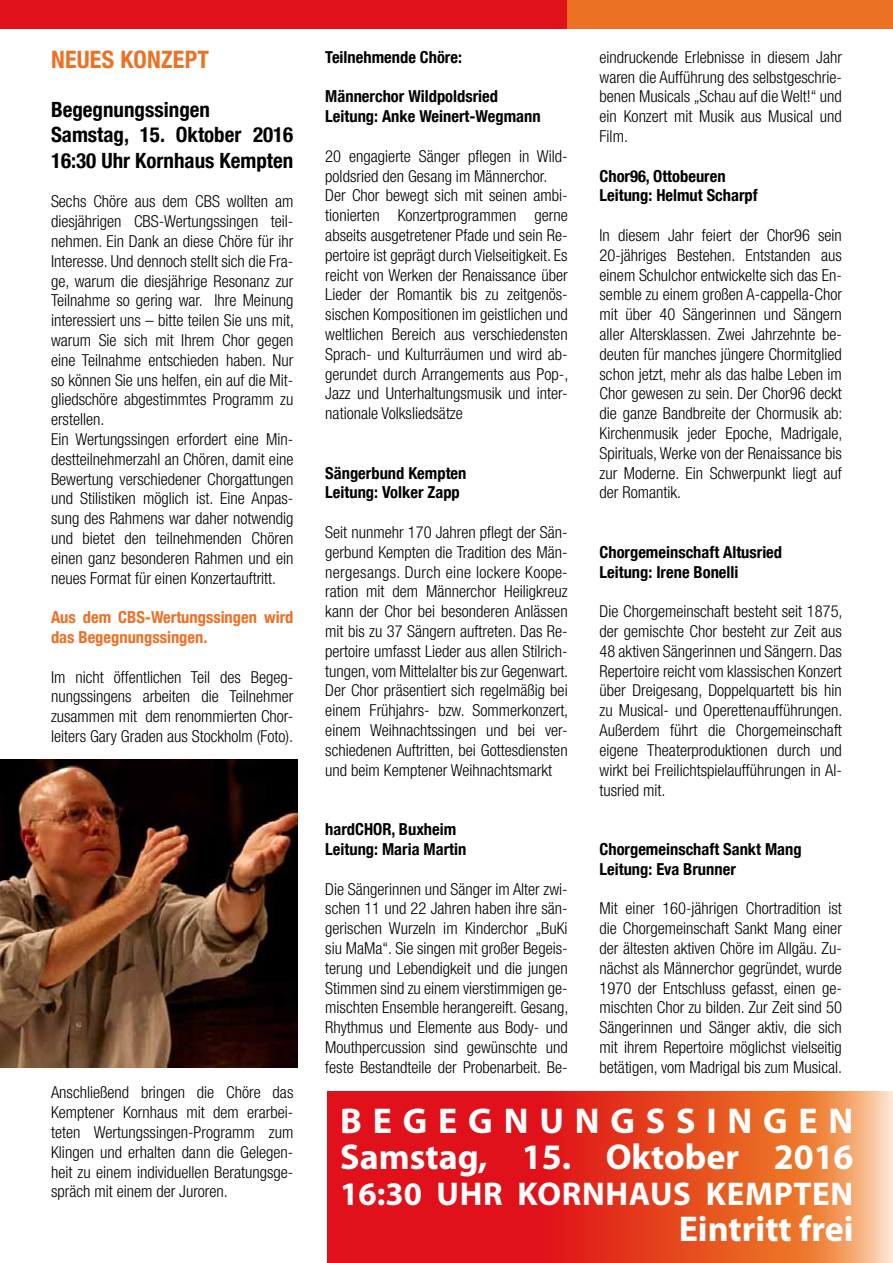
<style>
.page{position:relative;width:893px;height:1263px;background:#fff}
.page>*{position:absolute;margin:0;border:0;box-sizing:border-box;transform-origin:0 0}
.t1{font:700 36px/36px "Myriad Pro";letter-spacing:.3em;color:#fff}
.t2{font:700 36px "Myriad Pro";letter-spacing:.01em;color:#fff}
.t3{font:700 33px "Myriad Pro";letter-spacing:.02em;color:#fff}
.t4{font:700 condensed 24px "Helvetica Neue LT Com";letter-spacing:.01em;color:#ec7125}
.t5{font:700 condensed 21px/25.2px "Helvetica Neue LT Com";color:#000}
.t6{font:300 condensed 16.5px/19.8px "Helvetica Neue LT Com";color:#000;text-align:justify}
.t7{font:700 condensed 16.5px/19.8px "Helvetica Neue LT Com";color:#000}
.t8{font:700 condensed 16.5px/19.8px "Helvetica Neue LT Com";color:#ec7025}
</style>
<div class="page">
<svg style="left:327px;top:1092px;width:566px;height:171px;background:#e54129"></svg>
<div style="left:0;top:0;width:610px;height:29px;background:#e0111a"></div>
<div style="left:568px;top:0;width:325px;height:29px;background:#ec7125"></div>
<img style="left:0;top:759px;width:298px;height:309px">
<h3 class="t4" style="left:51px;top:45px;width:159px">NEUES KONZEPT</h3>
<p class="t7" style="left:325px;top:47px;width:138px">Teilnehmende Chöre:</p>
<p class="t7" style="left:325px;top:87px;width:217px">Männerchor Wildpoldsried<br>Leitung: Anke Weinert-Wegmann</p>
<p class="t6" style="left:325px;top:146px;width:244px;text-align:left">20 engagierte Sänger pflegen in Wild&shy;poldsried den Gesang im Männerchor.<br>Der Chor bewegt sich mit seinen ambi&shy;tionierten Konzertprogrammen gerne abseits ausgetretener Pfade und sein Re&shy;pertoire ist geprägt durch Vielseitigkeit. Es reicht von Werken der Renaissance über Lieder der Romantik bis zu zeitgenös&shy;sischen Kompositionen im geistlichen und weltlichen Bereich aus verschiedensten Sprach- und Kulturräumen und wird ab&shy;gerundet durch Arrangements aus Pop-, Jazz und Unterhaltungsmusik und inter&shy;nationale Volksliedsätze</p>
<p class="t5" style="left:51px;top:97px;width:244px">Begegnungssingen<br>Samstag, 15. Oktober 2016<br>16:30 Uhr Kornhaus Kempten</p>
<p class="t6" style="left:51px;top:191px;width:244px;text-align:left">Sechs Chöre aus dem CBS wollten am diesjährigen CBS-Wertungssingen teil&shy;nehmen. Ein Dank an diese Chöre für ihr Interesse. Und dennoch stellt sich die Fra&shy;ge, warum die diesjährige Resonanz zur Teilnahme so gering war. Ihre Meinung interessiert uns – bitte teilen Sie uns mit, warum Sie sich mit Ihrem Chor gegen eine Teilnahme entschieden haben. Nur so können Sie uns helfen, ein auf die Mit&shy;gliedschöre abgestimmtes Programm zu erstellen.<br>Ein Wertungssingen erfordert eine Min&shy;destteilnehmerzahl an Chören, damit eine Bewertung verschiedener Chorgattungen und Stilistiken möglich ist. Eine Anpas&shy;sung des Rahmens war daher notwendig und bietet den teilnehmenden Chören einen ganz besonderen Rahmen und ein neues Format für einen Konzertauftritt.</p>
<p class="t8" style="left:51px;top:607px;width:244px">Aus dem CBS-Wertungssingen wird das Begegnungssingen.</p>
<p class="t6" style="left:51px;top:667px;width:244px">Im nicht öffentlichen Teil des Begeg&shy;nungssingens arbeiten die Teilnehmer zusammen mit dem renommierten Chor&shy;leiters Gary Graden aus Stockholm (Foto).</p>
<p class="t7" style="left:325px;top:463px;width:143px">Sängerbund Kempten<br>Leitung: Volker Zapp</p>
<p class="t6" style="left:325px;top:522px;width:244px">Seit nunmehr 170 Jahren pflegt der Sän&shy;gerbund Kempten die Tradition des Män&shy;nergesangs. Durch eine lockere Koope&shy;ration mit dem Männerchor Heiligkreuz kann der Chor bei besonderen Anlässen mit bis zu 37 Sängern auftreten. Das Re&shy;pertoire umfasst Lieder aus allen Stilrich&shy;tungen, vom Mittelalter bis zur Gegenwart.<br>Der Chor präsentiert sich regelmäßig bei einem Frühjahrs- bzw. Sommerkonzert, einem Weihnachtssingen und bei ver&shy;schiedenen Auftritten, bei Gottesdiensten und beim Kemptener Weihnachtsmarkt</p>
<p class="t6" style="left:600px;top:47px;width:244px">eindruckende Erlebnisse in diesem Jahr waren die Aufführung des selbstgeschrie&shy;benen Musicals „Schau auf die Welt!“ und ein Konzert mit Musik aus Musical und Film.</p>
<p class="t7" style="left:600px;top:166px;width:160px">Chor96, Ottobeuren<br>Leitung: Helmut Scharpf</p>
<p class="t6" style="left:600px;top:225px;width:244px">In diesem Jahr feiert der Chor96 sein 20-jähriges Bestehen. Entstanden aus einem Schulchor entwickelte sich das En&shy;semble zu einem großen A-cappella-Chor mit über 40 Sängerinnen und Sängern aller Altersklassen. Zwei Jahrzehnte be&shy;deuten für manches jüngere Chormitglied schon jetzt, mehr als das halbe Leben im Chor gewesen zu sein. Der Chor96 deckt die ganze Bandbreite der Chormusik ab:<br>Kirchenmusik jeder Epoche, Madrigale, Spirituals, Werke von der Renaissance bis zur Moderne. Ein Schwerpunkt liegt auf der Romantik.</p>
<p class="t7" style="left:600px;top:542px;width:184px">Chorgemeinschaft Altusried<br>Leitung: Irene Bonelli</p>
<p class="t6" style="left:600px;top:601px;width:244px">Die Chorgemeinschaft besteht seit 1875, der gemischte Chor besteht zur Zeit aus 48 aktiven Sängerinnen und Sängern. Das Repertoire reicht vom klassischen Konzert über Dreigesang, Doppelquartett bis hin zu Musical- und Operettenaufführungen.<br>Außerdem führt die Chorgemeinschaft eigene Theaterproduktionen durch und wirkt bei Freilichtspielaufführungen in Al&shy;tusried mit.</p>
<p class="t6" style="left:51px;top:1082px;width:244px">Anschließend bringen die Chöre das Kemptener Kornhaus mit dem erarbei&shy;teten Wertungssingen-Programm zum Klingen und erhalten dann die Gelegen&shy;heit zu einem individuellen Beratungsge&shy;spräch mit einem der Juroren.</p>
<p class="t7" style="left:325px;top:819px;width:143px">hardCHOR, Buxheim<br>Leitung: Maria Martin</p>
<p class="t6" style="left:325px;top:879px;width:244px">Die Sängerinnen und Sänger im Alter zwi&shy;schen 11 und 22 Jahren haben ihre sän&shy;gerischen Wurzeln im Kinderchor „BuKi siu MaMa“. Sie singen mit großer Begeis&shy;terung und Lebendigkeit und die jungen Stimmen sind zu einem vierstimmigen ge&shy;mischten Ensemble herangereift. Gesang, Rhythmus und Elemente aus Body- und Mouthpercussion sind gewünschte und feste Bestandteile der Probenarbeit. Be-</p>
<p class="t7" style="left:600px;top:839px;width:204px">Chorgemeinschaft Sankt Mang<br>Leitung: Eva Brunner</p>
<p class="t6" style="left:600px;top:898px;width:244px">Mit einer 160-jährigen Chortradition ist die Chorgemeinschaft Sankt Mang einer der ältesten aktiven Chöre im Allgäu. Zu&shy;nächst als Männerchor gegründet, wurde 1970 der Entschluss gefasst, einen ge&shy;mischten Chor zu bilden. Zur Zeit sind 50<br>Sängerinnen und Sänger aktiv, die sich mit ihrem Repertoire möglichst vielseitig betätigen, vom Madrigal bis zum Musical.</p>
<h1 class="t1" style="left:340px;top:1101px;width:515px">BEGEGNUNGSSINGEN<br>Samstag, 15. Oktober 2016</h1>
<h2 class="t3" style="left:340px;top:1172px;width:492px">16:30 Uhr kornhaus kempten</h2>
<h1 class="t2" style="left:679px;top:1205px;width:176px">Eintritt frei</h1>
</div>
